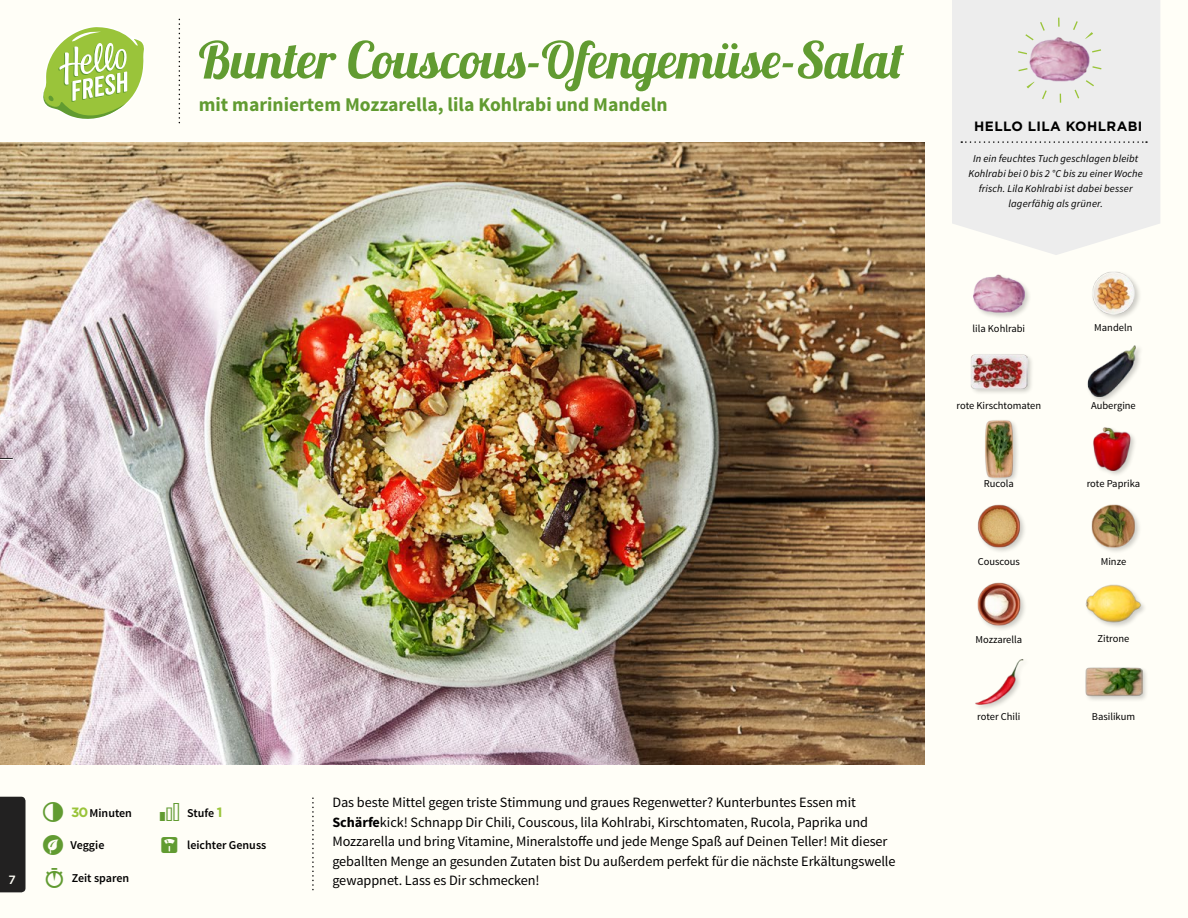
<style>
.page{position:relative;width:1188px;height:918px;background:#fffef7}
.page>*{position:absolute;margin:0;border:0;box-sizing:border-box;transform-origin:0 0}
.t1{font:51px "Lobster 1.3";color:#619b31}
.t2{font:700 19.5px "Source Sans Pro";color:#619b31}
.t3{font:14.25px/19.5px "Source Sans Pro";letter-spacing:-.005em;color:#000}
.t4{font:700 13.5px "Gotham";letter-spacing:.03em;color:#000}
.t5{font:600 12px "Source Sans Pro";color:#000}
.t6{font:500 12px "Gotham";color:#fffef7}
.t7{font:italic 10.5px/14.7px "Source Sans Pro";letter-spacing:.015em;color:#000;text-align:center}
.t8{font:10.5px "Source Sans Pro";color:#000}
.s1{font-family:"Gotham";font-weight:700;font-size:13.5px;color:#9ac43a}
.s2{font-weight:700}
</style>
<div class="page">
<div style="left:1085px;top:666px;width:63px;height:37px;background:#000;opacity:.2"></div>
<img style="left:1085px;top:666px;width:57px;height:37px">
<img style="left:975px;top:659px;width:49px;height:50px">
<img style="left:977px;top:582px;width:48px;height:48px">
<div style="left:1085px;top:583px;width:62px;height:46px;background:#000;opacity:.2"></div>
<img style="left:1085px;top:583px;width:57px;height:46px">
<img style="left:1091px;top:504px;width:48px;height:48px">
<img style="left:977px;top:504px;width:48px;height:48px">
<div style="left:983px;top:419px;width:37px;height:65px;background:#000;opacity:.2"></div>
<img style="left:983px;top:420px;width:37px;height:57px">
<img style="left:1093px;top:427px;width:42px;height:48px">
<div style="left:1086px;top:344px;width:57px;height:60px;background:#000;opacity:.2"></div>
<img style="left:1086px;top:344px;width:56px;height:55px">
<div style="left:970px;top:353px;width:64px;height:43px;background:#000;opacity:.2"></div>
<img style="left:970px;top:353px;width:57px;height:43px">
<img style="left:1092px;top:271px;width:48px;height:47px">
<div style="left:972px;top:273px;width:60px;height:47px;background:#000;opacity:.2"></div>
<img style="left:972px;top:273px;width:55px;height:47px">
<svg style="left:43px;top:27px;width:101px;height:92px"></svg>
<svg style="left:952px;top:0;width:208px;height:255px;background:#eeeeed"></svg>
<svg style="left:961px;top:141px;width:186px;height:2px"></svg>
<img style="left:1027px;top:25px;width:66px;height:66px">
<div style="left:1017px;top:18px;width:85px;height:85px;border:9px dashed #9ac43a;border-radius:50%"></div>
<div style="left:0;top:797px;width:26px;height:95px;background:#222121"></div>
<img style="left:0;top:142px;width:925px;height:623px">
<svg style="left:0;top:458px;width:13px;height:2px"></svg>
<p class="t6" style="left:9px;top:872px;width:9px">7</p>
<h1 class="t1" style="left:199px;top:28px;width:707px">Bunter Couscous-Ofengemüse-Salat</h1>
<h2 class="t2" style="left:199px;top:92px;width:470px">mit mariniertem Mozzarella, lila Kohlrabi und Mandeln</h2>
<p class="t5" style="left:71px;top:805px;width:62px"><span class="s1">30</span> Minuten</p>
<p class="t5" style="left:187px;top:805px;width:37px">Stufe <span class="s1">1</span></p>
<p class="t5" style="left:71px;top:838px;width:35px">Veggie</p>
<p class="t5" style="left:187px;top:838px;width:81px">leichter Genuss</p>
<p class="t5" style="left:72px;top:870px;width:59px">Zeit sparen</p>
<p class="t3" style="left:332px;top:793px;width:565px">Das beste Mittel gegen triste Stimmung und graues Regenwetter? Kunterbuntes Essen mit <span class="s2">Schärfe</span>kick! Schnapp Dir Chili, Couscous, lila Kohlrabi, Kirschtomaten, Rucola, Paprika und Mozzarella und bring Vitamine, Mineralstoffe und jede Menge Spaß auf Deinen Teller! Mit dieser geballten Menge an gesunden Zutaten bist Du außerdem perfekt für die nächste Erkältungswelle gewappnet. Lass es Dir schmecken!</p>
<p class="t4" style="left:974px;top:117px;width:170px">HELLO LILA KOHLRABI</p>
<p class="t7" style="left:969px;top:152px;width:176px">In ein feuchtes Tuch geschlagen bleibt Kohlrabi bei 0 bis 2 °C bis zu einer Woche frisch. Lila Kohlrabi ist dabei besser lagerfähig als grüner.</p>
<p class="t8" style="left:973px;top:322px;width:54px">lila Kohlrabi</p>
<p class="t8" style="left:1094px;top:321px;width:40px">Mandeln</p>
<p class="t8" style="left:957px;top:399px;width:86px">rote Kirschtomaten</p>
<p class="t8" style="left:1091px;top:399px;width:46px">Aubergine</p>
<p class="t8" style="left:984px;top:477px;width:32px">Rucola</p>
<p class="t8" style="left:1087px;top:477px;width:55px">rote Paprika</p>
<p class="t8" style="left:978px;top:555px;width:44px">Couscous</p>
<p class="t8" style="left:1101px;top:555px;width:27px">Minze</p>
<p class="t8" style="left:975px;top:633px;width:48px">Mozzarella</p>
<p class="t8" style="left:1098px;top:632px;width:33px">Zitrone</p>
<p class="t8" style="left:977px;top:710px;width:45px">roter Chili</p>
<p class="t8" style="left:1092px;top:710px;width:45px">Basilikum</p>
</div>
